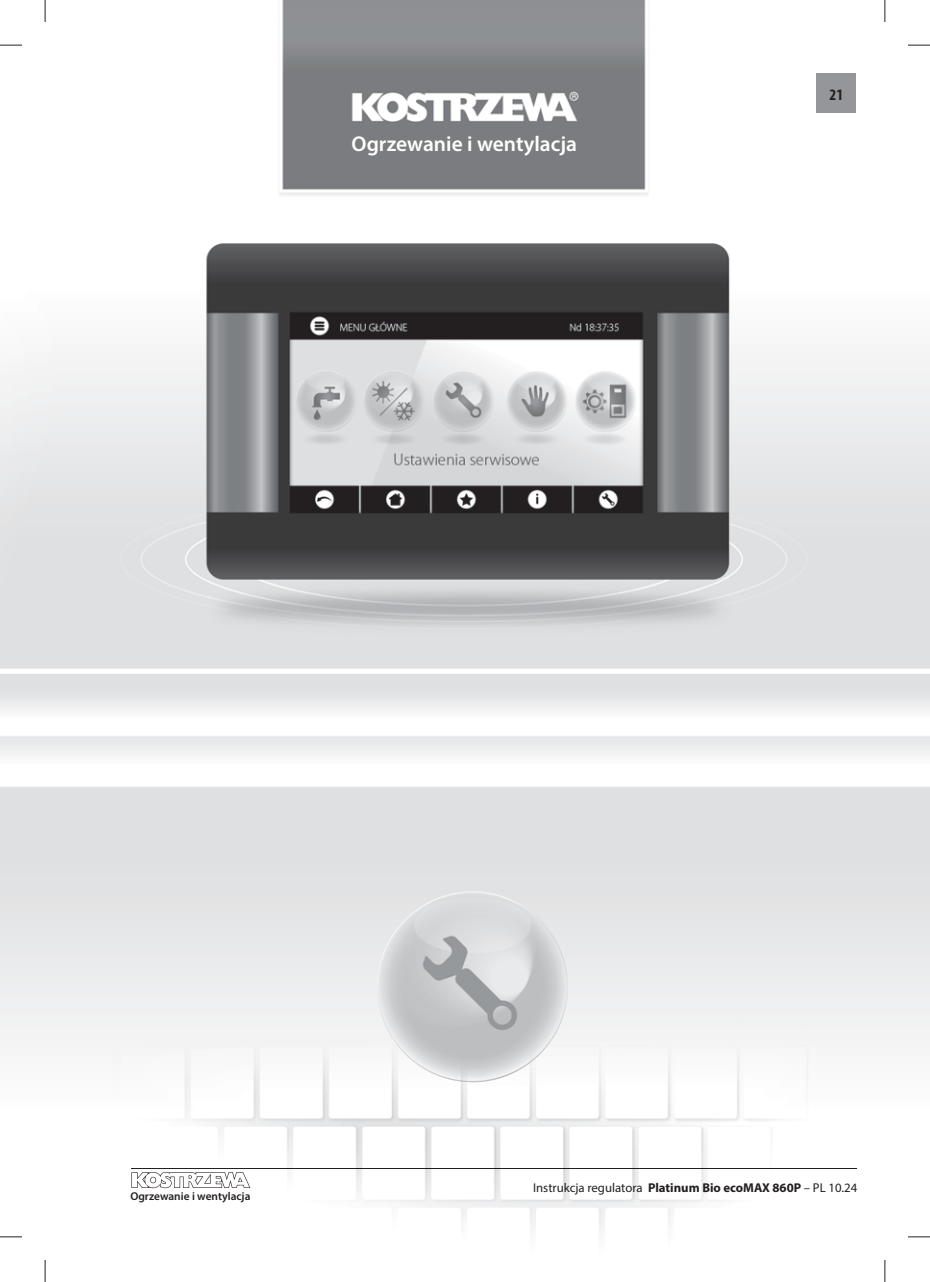
<style>
.page{position:relative;width:930px;height:1282px;background:#fff}
.page>*{position:absolute;margin:0;border:0;box-sizing:border-box;transform-origin:0 0}
.Tekst_ramka_-_biale{font:600 21.4px "Myriad Pro";color:#fff}
.t1{font:700 condensed 16px "Myriad Pro";color:#231f20}
.t2{font:12.8px "Myriad Pro";color:#231f20}
.t3{font:600 11.4px "Myriad Pro";color:#231f20}
.s1{font-weight:700}
</style>
<div class="page">
<img style="left:0;top:0;width:930px;height:1276px">
<p class="Tekst_ramka_-_biale" style="left:351px;top:130px;width:227px">Ogrzewanie i wentylacja</p>
<p class="t1" style="left:829px;top:84px;width:15px">21</p>
<p class="t3" style="left:130px;top:1188px;width:122px">Ogrzewanie i wentylacja</p>
<p class="t2" style="left:533px;top:1180px;width:326px">Instrukcja regulatora <span class="s1">Platinum Bio ecoMAX 860P</span> – PL 10.24</p>
</div>
